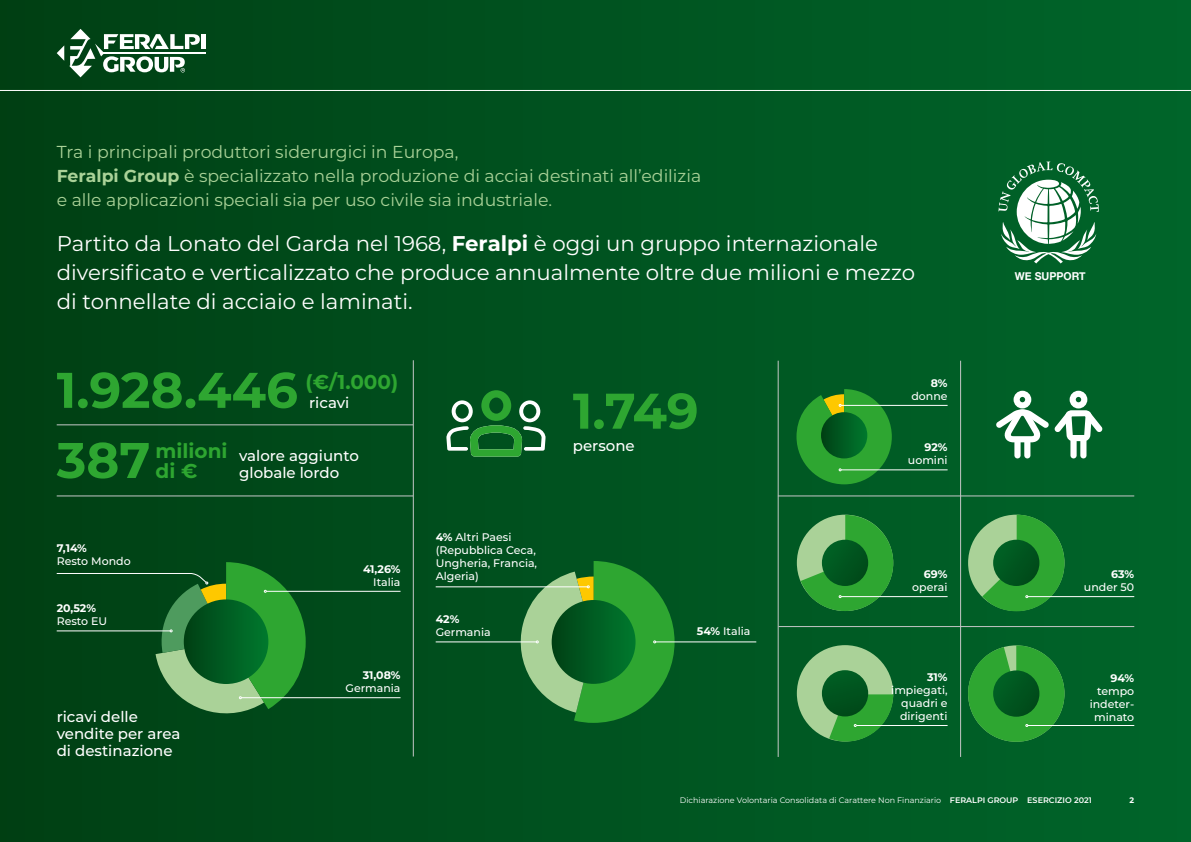
<style>
.page{position:relative;width:1191px;height:842px;background:#fff}
.page>*{position:absolute;margin:0;border:0;box-sizing:border-box;transform-origin:0 0}
.t1{font:700 50px "Montserrat";color:#2ea631}
.intro{font:21.3px/29.3px "Montserrat";color:#fff}
.t2{font:700 20px/20px "Montserrat";color:#2ea631}
.intro-2{font:17.3px "Montserrat";color:#aad298}
.t3{font:500 15px/17px "Montserrat";color:#fff}
.t4{font:500 11px/13px "Montserrat";color:#fff;text-align:right}
.t5{font:700 11px/13px "Montserrat";color:#fff;text-align:right}
.Corpo_del_testo_-_Gi{font:700 10.9px "Helvetica Neue";color:#fff}
.t6{font:8px "Montserrat";color:#fff}
.t7{font:700 8px "Montserrat";color:#fff}
.s1{font-weight:700}
.s2{font-weight:500}
.s3{font-weight:600}
</style>
<div class="page">
<div style="left:0;top:0;width:1191px;height:842px;background:linear-gradient(to right,#004014,#00652b)"></div>
<hr style="left:0;top:90px;width:1191px;height:1px;background:#fff">
<div style="left:968px;top:515px;width:96px;height:96px;background:#aad298;border-radius:50%"></div>
<hr style="left:413px;top:360px;width:1px;height:396px;background:#c5c7c7">
<hr style="left:57px;top:496px;width:356px;height:1px;background:#c5c7c7">
<hr style="left:57px;top:425px;width:356px;height:1px;background:#c5c7c7">
<hr style="left:778px;top:496px;width:356px;height:1px;background:#c5c7c7">
<hr style="left:778px;top:626px;width:356px;height:1px;background:#c5c7c7">
<hr style="left:778px;top:361px;width:1px;height:396px;background:#c5c7c7">
<hr style="left:960px;top:361px;width:1px;height:396px;background:#c5c7c7">
<hr style="left:655px;top:642px;width:101px;height:1px;background:#fff">
<hr style="left:436px;top:642px;width:100px;height:1px;background:#fff">
<hr style="left:436px;top:587px;width:151px;height:1px;background:#fff">
<svg style="left:513px;top:561px;width:161px;height:162px"></svg>
<hr style="left:841px;top:405px;width:106px;height:1px;background:#fff">
<hr style="left:841px;top:470px;width:106px;height:1px;background:#fff">
<svg style="left:796px;top:389px;width:95px;height:95px"></svg>
<hr style="left:841px;top:596px;width:106px;height:1px;background:#fff">
<svg style="left:800px;top:515px;width:93px;height:96px"></svg>
<hr style="left:1027px;top:596px;width:107px;height:1px;background:#fff">
<svg style="left:982px;top:515px;width:82px;height:96px"></svg>
<div style="left:822px;top:540px;width:46px;height:46px;background:#00551f;border-radius:23px"></div>
<div style="left:993px;top:540px;width:46px;height:46px;background:#00551f;border-radius:23px"></div>
<hr style="left:1027px;top:725px;width:107px;height:1px;background:#fff">
<svg style="left:968px;top:645px;width:96px;height:97px"></svg>
<svg style="left:446px;top:390px;width:100px;height:67px"></svg>
<div style="left:1014px;top:438px;width:6px;height:20px;background:#fff;border-radius:3px"></div>
<div style="left:1024px;top:438px;width:6px;height:20px;background:#fff;border-radius:3px"></div>
<div style="left:1070px;top:438px;width:6px;height:20px;background:#fff;border-radius:3px"></div>
<div style="left:1080px;top:438px;width:6px;height:20px;background:#fff;border-radius:3px"></div>
<svg style="left:995px;top:391px;width:107px;height:51px"></svg>
<hr style="left:104px;top:52px;width:102px;height:2px;background:#fff">
<div style="left:201px;top:34px;width:5px;height:15px;background:#fff"></div>
<svg style="left:57px;top:29px;width:143px;height:48px"></svg>
<svg style="left:998px;top:162px;width:100px;height:101px"></svg>
<div style="left:797px;top:645px;width:96px;height:96px;background:#aad298;border-radius:50%"></div>
<div style="left:822px;top:670px;width:46px;height:46px;background:#005720;border-radius:23px"></div>
<hr style="left:856px;top:725px;width:91px;height:1px;background:#fff">
<svg style="left:829px;top:694px;width:64px;height:47px"></svg>
<hr style="left:266px;top:591px;width:134px;height:1px;background:#fff">
<hr style="left:241px;top:697px;width:159px;height:1px;background:#fff">
<svg style="left:56px;top:562px;width:250px;height:161px"></svg>
<p class="intro-2" style="left:57px;top:140px;width:403px">Tra i principali produttori siderurgici in Europa,</p>
<p class="intro-2" style="left:57px;top:164px;width:646px"><span class="s1">Feralpi Group</span> è specializzato nella produzione di acciai destinati all’edilizia</p>
<p class="intro-2" style="left:57px;top:188px;width:497px">e alle applicazioni speciali sia per uso civile sia industriale.</p>
<p class="intro" style="left:57px;top:228px;width:860px">Partito da Lonato del Garda nel 1968, <span class="s1">Feralpi</span> è oggi un gruppo internazionale diversificato e verticalizzato che produce annualmente oltre due milioni e mezzo di tonnellate di acciaio e laminati.</p>
<p class="t1" style="left:57px;top:354px;width:243px">1.928.446</p>
<p class="t1" style="left:57px;top:424px;width:95px">387</p>
<p class="t2" style="left:305px;top:371px;width:94px">(€/1.000)</p>
<p class="t3" style="left:309px;top:393px;width:42px">ricavi</p>
<p class="t2" style="left:156px;top:440px;width:73px">milioni di €</p>
<p class="t3" style="left:239px;top:446px;width:121px">valore aggiunto globale lordo</p>
<p class="t1" style="left:573px;top:375px;width:127px">1.749</p>
<p class="t3" style="left:573px;top:437px;width:63px">persone</p>
<p class="t4" style="left:911px;top:376px;width:38px"><span class="s1">8% </span>donne</p>
<p class="t4" style="left:908px;top:440px;width:41px"><span class="s1">92% </span>uomini</p>
<p class="Corpo_del_testo_-_Gi" style="left:1015px;top:268px;width:72px">WE SUPPORT</p>
<p class="t4" style="left:57px;top:541px;width:76px;text-align:left"><span class="s1">7,14%<br></span>Resto Mondo</p>
<p class="t4" style="left:57px;top:601px;width:52px;text-align:left"><span class="s1">20,52%<br></span>Resto EU</p>
<p class="t5" style="left:363px;top:562px;width:39px">41,26%<br><span class="s2">Italia</span></p>
<p class="t4" style="left:436px;top:530px;width:103px;text-align:left"><span class="s1">4%</span> Altri Paesi (Repubblica Ceca,<br>Ungheria, Francia,<br>Algeria)</p>
<p class="t4" style="left:436px;top:612px;width:56px;text-align:left"><span class="s1">42%<br></span>Germania</p>
<p class="t4" style="left:697px;top:624px;width:55px"><span class="s1">54%</span> Italia</p>
<p class="t4" style="left:912px;top:567px;width:37px"><span class="s1">69% </span>operai</p>
<p class="t4" style="left:1084px;top:567px;width:52px"><span class="s1">63% </span>under 50</p>
<p class="t4" style="left:345px;top:669px;width:56px"><span class="s1">31,08%<br></span>Germania</p>
<p class="t4" style="left:891px;top:670px;width:58px"><span class="s1">31% </span>impiegati, quadri e dirigenti</p>
<p class="t4" style="left:1089px;top:671px;width:46px"><span class="s1">94% </span>tempo indeter-</p>
<p class="t3" style="left:57px;top:708px;width:83px">ricavi delle</p>
<p class="t4" style="left:1094px;top:710px;width:42px">minato</p>
<p class="t3" style="left:57px;top:725px;width:125px">vendite per area di destinazione</p>
<p class="t6" style="left:680px;top:795px;width:413px">Dichiarazione Volontaria Consolidata di Carattere Non Finanziario <span class="s3">FERALPI GROUP ESERCIZIO 2021</span></p>
<p class="t7" style="left:1129px;top:795px;width:6px">2</p>
</div>
